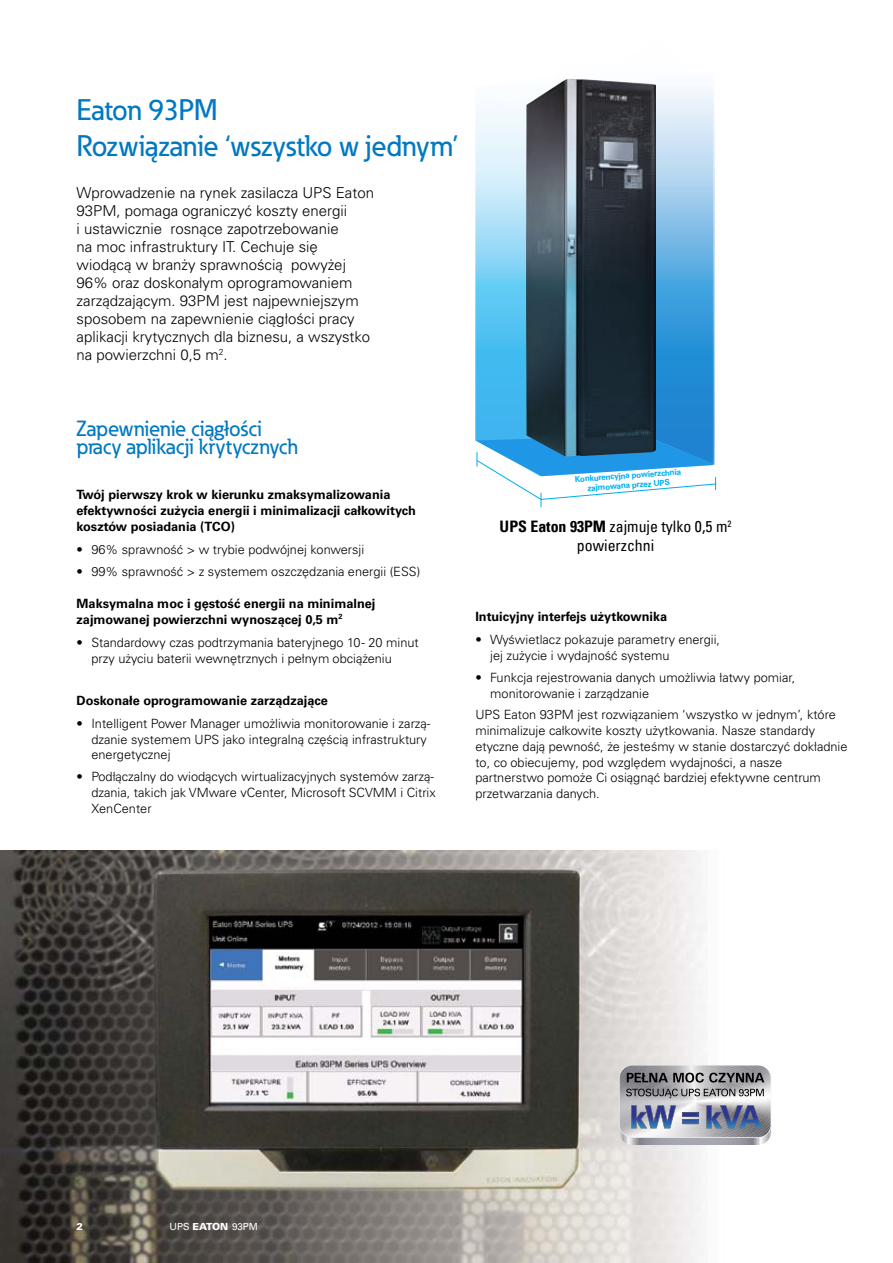
<style>
.page{position:relative;width:893px;height:1263px;background:#fff}
.page>*{position:absolute;margin:0;border:0;box-sizing:border-box;transform-origin:0 0}
.t1{font:500 29.4px/35.5px "Eaton";letter-spacing:-.01em;color:#0079c1}
.t2{font:500 21.75px/18px "Eaton";letter-spacing:-.01em;color:#0079c1}
.t3{font:condensed 15.9px/18.3px "Univers Com 57";color:#000;text-align:center}
.t4{font:300 15px/18px "Univers LT Pro 45";color:#000}
.t5{font:300 12.75px/15.8px "Univers LT Pro 45";color:#000}
.t6{font:700 12.75px/15.8px "Univers LT Pro 65";color:#000}
.t7{font:9.75px "Univers LT Pro 55 Roman";color:#fff}
.t8{font:900 9.75px "Univers LT Pro 75";color:#fff}
.t9{font:700 8.1px/9.8px "Univers LT Pro 65";color:#00aeef;text-align:center}
.s1{font-family:"Univers Com 67 Bold Cond";font-stretch:normal}
.s2{font-family:"Univers LT Pro 75";font-weight:900}
</style>
<div class="page">
<img style="left:0;top:850px;width:706px;height:413px">
<svg style="left:501px;top:476px;width:216px;height:31px"></svg>
<svg style="left:475px;top:79px;width:240px;height:397px"></svg>
<svg style="left:619px;top:1065px;width:153px;height:80px"></svg>
<h1 class="t1" style="left:77px;top:92px;width:383px">Eaton 93PM<br>Rozwiązanie ‘wszystko w jednym’</h1>
<p class="t4" style="left:77px;top:184px;width:299px">Wprowadzenie na rynek zasilacza UPS Eaton 93PM, pomaga ograniczyć koszty energii<br>i ustawicznie rosnące zapotrzebowanie<br>na moc infrastruktury IT. Cechuje się wiodącą w branży sprawnością powyżej 96% oraz doskonałym oprogramowaniem zarządzającym. 93PM jest najpewniejszym sposobem na zapewnienie ciągłości pracy aplikacji krytycznych dla biznesu, a wszystko na powierzchni 0,5 m<sup>2</sup>.</p>
<h2 class="t2" style="left:77px;top:419px;width:223px">Zapewnienie ciągłości pracy aplikacji krytycznych</h2>
<p class="t6" style="left:77px;top:487px;width:341px">Twój pierwszy krok w kierunku zmaksymalizowania efektywności zużycia energii i minimalizacji całkowitych kosztów posiadania (TCO)</p>
<p class="t5" style="left:77px;top:541px;width:289px">• 96% sprawność &gt; w trybie podwójnej konwersji</p>
<p class="t5" style="left:77px;top:563px;width:345px">• 99% sprawność &gt; z systemem oszczędzania energii (ESS)</p>
<p class="t6" style="left:77px;top:595px;width:300px">Maksymalna moc i gęstość energii na minimalnej zajmowanej powierzchni wynoszącej 0,5 m<sup>2</sup></p>
<p class="t5" style="left:91px;top:634px;width:329px;text-indent:-15px">• Standardowy czas podtrzymania bateryjnego 10- 20 minut przy użyciu baterii wewnętrznych i pełnym obciążeniu</p>
<p class="t6" style="left:77px;top:692px;width:253px">Doskonałe oprogramowanie zarządzające</p>
<p class="t5" style="left:91px;top:715px;width:341px;text-indent:-15px">• Intelligent Power Manager umożliwia monitorowanie i zarzą&shy;dzanie systemem UPS jako integralną częścią infrastruktury energetycznej</p>
<p class="t5" style="left:91px;top:769px;width:346px;text-indent:-15px">• Podłączalny do wiodących wirtualizacyjnych systemów zarzą&shy;dzania, takich jak VMware vCenter, Microsoft SCVMM i Citrix<br>XenCenter</p>
<p class="t9" style="left:575px;top:474px;width:108px;rotate:-4deg">Konkurencyjna powierzchnia zajmowana przez UPS</p>
<p class="t3" style="left:500px;top:517px;width:233px"><span class="s1">UPS Eaton 93PM</span> zajmuje tylko 0,5 m<sup>2 </sup>powierzchni</p>
<p class="t6" style="left:475px;top:609px;width:193px">Intuicyjny interfejs użytkownika</p>
<p class="t5" style="left:490px;top:632px;width:231px;text-indent:-15px">• Wyświetlacz pokazuje parametry energii, jej zużycie i wydajność systemu</p>
<p class="t5" style="left:490px;top:669px;width:307px;text-indent:-15px">• Funkcja rejestrowania danych umożliwia łatwy pomiar, monitorowanie i zarządzanie</p>
<p class="t5" style="left:475px;top:707px;width:374px">UPS Eaton 93PM jest rozwiązaniem ‘wszystko w jednym’, które minimalizuje całkowite koszty użytkowania. Nasze standardy etyczne dają pewność, że jesteśmy w stanie dostarczyć dokładnie to, co obiecujemy, pod względem wydajności, a nasze partnerstwo pomoże Ci osiągnąć bardziej efektywne centrum przetwarzania danych.</p>
<p class="t8" style="left:77px;top:1220px;width:8px">2</p>
<p class="t7" style="left:170px;top:1220px;width:90px">UPS <span class="s2">EATON</span> 93PM</p>
</div>
